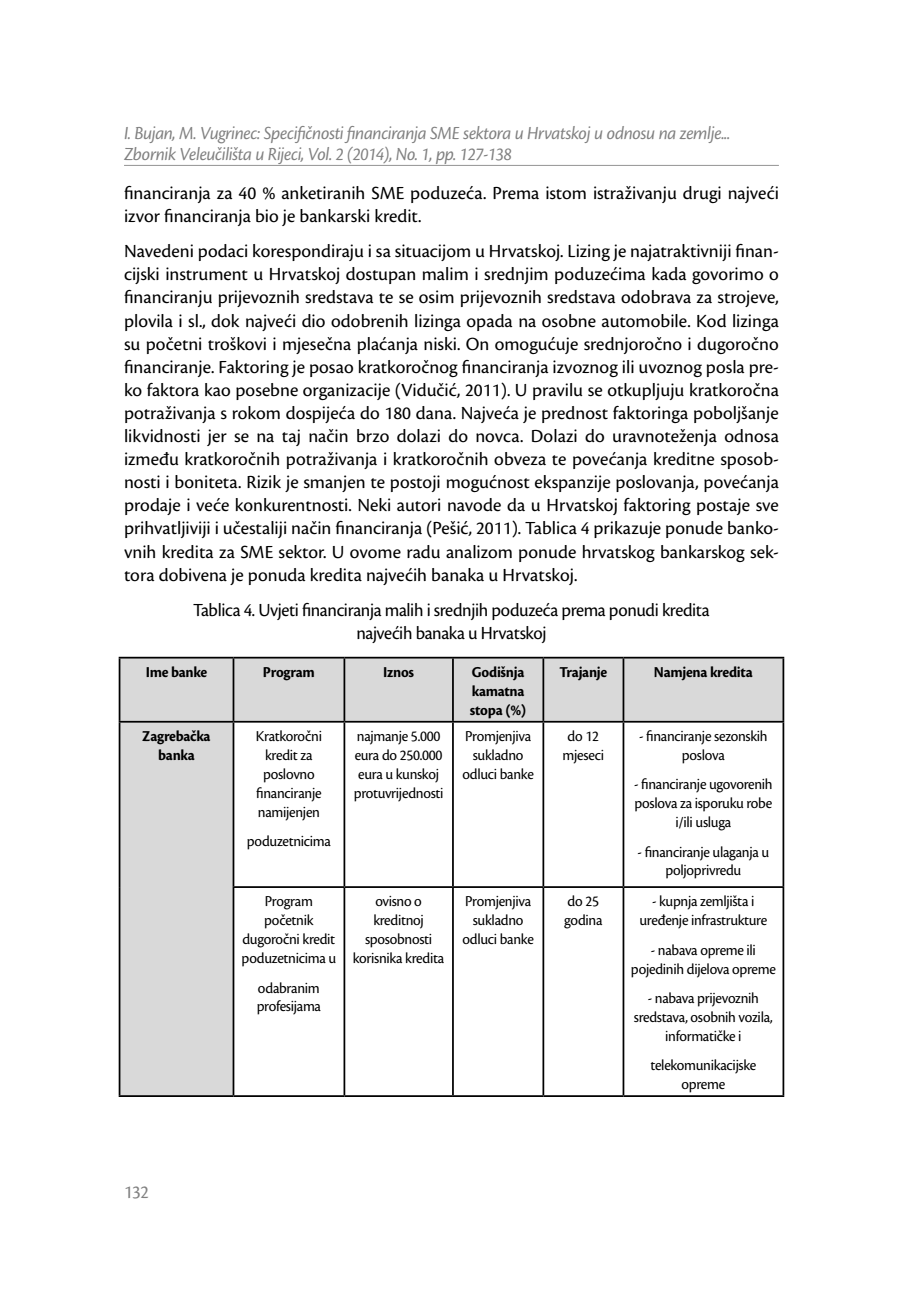
<style>
.page{position:relative;width:898px;height:1290px;background:#fff}
.page>*{position:absolute;margin:0;border:0;box-sizing:border-box;transform-origin:0 0}
.t1{font:19.25px/23.1px "Cronos Pro";letter-spacing:-.005em;color:#000}
.t2{font:italic 19.25px/21px "Cronos Pro";letter-spacing:-.025em;color:#818181;scale:.96 1}
.t3{font:19.25px/23.1px "Cronos Pro";letter-spacing:-.005em;color:#000;text-align:center;scale:.96 1}
.t4{font:19.25px "Cronos Pro";color:#818181;scale:.96 1}
.t5{font:15.75px/18.9px "Cronos Pro";letter-spacing:-.02em;color:#000;text-align:center;scale:.96 1}
.t6{font:700 15.75px/18.9px "Cronos Pro";letter-spacing:-.015em;color:#000;scale:.96 1}
</style>
<div class="page">
<hr style="left:124px;top:165px;width:655px;height:1px;background:#949494">
<svg style="left:120px;top:658px;width:662px;height:437px"></svg>
<hr style="left:119px;top:657px;width:114px;height:1px;background:#000">
<hr style="left:119px;top:658px;width:1px;height:63px;background:#000">
<hr style="left:233px;top:657px;width:111px;height:1px;background:#000">
<hr style="left:233px;top:658px;width:1px;height:63px;background:#000">
<hr style="left:344px;top:657px;width:109px;height:1px;background:#000">
<hr style="left:343px;top:658px;width:2px;height:63px;background:#000">
<hr style="left:453px;top:657px;width:90px;height:1px;background:#000">
<hr style="left:452px;top:658px;width:2px;height:63px;background:#000">
<hr style="left:543px;top:657px;width:80px;height:1px;background:#000">
<hr style="left:542px;top:658px;width:2px;height:63px;background:#000">
<hr style="left:623px;top:657px;width:161px;height:1px;background:#000">
<hr style="left:623px;top:658px;width:1px;height:63px;background:#000">
<hr style="left:782px;top:658px;width:2px;height:63px;background:#000">
<hr style="left:119px;top:721px;width:114px;height:1px;background:#000">
<hr style="left:119px;top:722px;width:1px;height:165px;background:#000">
<hr style="left:233px;top:721px;width:111px;height:1px;background:#000">
<hr style="left:233px;top:722px;width:1px;height:164px;background:#000">
<hr style="left:344px;top:721px;width:109px;height:1px;background:#000">
<hr style="left:343px;top:722px;width:2px;height:164px;background:#000">
<hr style="left:453px;top:721px;width:90px;height:1px;background:#000">
<hr style="left:452px;top:722px;width:2px;height:164px;background:#000">
<hr style="left:543px;top:721px;width:80px;height:1px;background:#000">
<hr style="left:542px;top:722px;width:2px;height:164px;background:#000">
<hr style="left:623px;top:721px;width:161px;height:1px;background:#000">
<hr style="left:623px;top:722px;width:1px;height:164px;background:#000">
<hr style="left:782px;top:722px;width:2px;height:164px;background:#000">
<hr style="left:119px;top:887px;width:1px;height:208px;background:#000">
<hr style="left:233px;top:886px;width:111px;height:2px;background:#000">
<hr style="left:233px;top:888px;width:1px;height:207px;background:#000">
<hr style="left:344px;top:886px;width:109px;height:2px;background:#000">
<hr style="left:343px;top:888px;width:2px;height:207px;background:#000">
<hr style="left:453px;top:886px;width:90px;height:2px;background:#000">
<hr style="left:452px;top:888px;width:2px;height:207px;background:#000">
<hr style="left:543px;top:886px;width:80px;height:2px;background:#000">
<hr style="left:542px;top:888px;width:2px;height:207px;background:#000">
<hr style="left:623px;top:886px;width:161px;height:2px;background:#000">
<hr style="left:623px;top:888px;width:1px;height:207px;background:#000">
<hr style="left:782px;top:888px;width:2px;height:207px;background:#000">
<hr style="left:119px;top:1095px;width:114px;height:2px;background:#000">
<hr style="left:233px;top:1095px;width:111px;height:2px;background:#000">
<hr style="left:344px;top:1095px;width:109px;height:2px;background:#000">
<hr style="left:453px;top:1095px;width:90px;height:2px;background:#000">
<hr style="left:543px;top:1095px;width:80px;height:2px;background:#000">
<hr style="left:623px;top:1095px;width:161px;height:2px;background:#000">
<p class="t2" style="left:124px;top:123px;width:633px">I. Bujan, M. Vugrinec: Specifičnosti financiranja SME sektora u Hrvatskoj u odnosu na zemlje...<br>Zbornik Veleučilišta u Rijeci, Vol. 2 (2014), No. 1, pp. 127-138</p>
<p class="t1" style="left:124px;top:181px;width:656px">financiranja za 40 % anketiranih SME poduzeća. Prema istom istraživanju drugi najveći izvor financiranja bio je bankarski kredit.</p>
<p class="t1" style="left:124px;top:240px;width:656px;text-align:justify">Navedeni podaci korespondiraju i sa situacijom u Hrvatskoj. Lizing je najatraktivniji finan&shy;cijski instrument u Hrvatskoj dostupan malim i srednjim poduzećima kada govorimo o financiranju prijevoznih sredstava te se osim prijevoznih sredstava odobrava za strojeve, plovila i sl., dok najveći dio odobrenih lizinga opada na osobne automobile. Kod lizinga su početni troškovi i mjesečna plaćanja niski. On omogućuje srednjoročno i dugoročno financiranje. Faktoring je posao kratkoročnog financiranja izvoznog ili uvoznog posla pre&shy;ko faktora kao posebne organizacije (Vidučić, 2011). U pravilu se otkupljuju kratkoročna potraživanja s rokom dospijeća do 180 dana. Najveća je prednost faktoringa poboljšanje likvidnosti jer se na taj način brzo dolazi do novca. Dolazi do uravnoteženja odnosa između kratkoročnih potraživanja i kratkoročnih obveza te povećanja kreditne sposob&shy;nosti i boniteta. Rizik je smanjen te postoji mogućnost ekspanzije poslovanja, povećanja prodaje i veće konkurentnosti. Neki autori navode da u Hrvatskoj faktoring postaje sve prihvatljiviji i učestaliji način financiranja (Pešić, 2011). Tablica 4 prikazuje ponude banko&shy;vnih kredita za SME sektor. U ovome radu analizom ponude hrvatskog bankarskog sek&shy;tora dobivena je ponuda kredita najvećih banaka u Hrvatskoj.</p>
<p class="t3" style="left:193px;top:599px;width:540px">Tablica 4. Uvjeti financiranja malih i srednjih poduzeća prema ponudi kredita najvećih banaka u Hrvatskoj</p>
<p class="t6" style="left:146px;top:663px;width:66px">Ime banke</p>
<p class="t6" style="left:263px;top:663px;width:56px">Program</p>
<p class="t6" style="left:383px;top:663px;width:34px">Iznos</p>
<p class="t6" style="left:470px;top:663px;width:60px">Godišnja kamatna stopa (%)</p>
<p class="t6" style="left:559px;top:663px;width:51px">Trajanje</p>
<p class="t6" style="left:654px;top:663px;width:105px">Namjena kredita</p>
<p class="t6" style="left:142px;top:727px;width:73px;text-align:center">Zagrebačka banka</p>
<p class="t5" style="left:256px;top:727px;width:70px">Kratkoročni kredit za poslovno financiranje namijenjen</p>
<p class="t5" style="left:247px;top:832px;width:89px">poduzetnicima</p>
<p class="t5" style="left:354px;top:727px;width:95px;text-align:left">najmanje 5.000 eura do 250.000 eura u kunskoj protuvrijednosti</p>
<p class="t5" style="left:462px;top:727px;width:76px">Promjenjiva sukladno odluci banke</p>
<p class="t5" style="left:563px;top:727px;width:45px">do 12 mjeseci</p>
<p class="t5" style="left:639px;top:727px;width:135px">- financiranje sezonskih poslova</p>
<p class="t5" style="left:634px;top:775px;width:146px">- financiranje ugovorenih poslova za isporuku robe i/ili usluga</p>
<p class="t5" style="left:637px;top:842px;width:139px">- financiranje ulaganja u poljoprivredu</p>
<p class="t4" style="left:124px;top:1181px;width:27px">132</p>
<p class="t5" style="left:242px;top:892px;width:100px">Program početnik dugoročni kredit poduzetnicima u</p>
<p class="t5" style="left:257px;top:978px;width:68px;text-align:left">odabranim profesijama</p>
<p class="t5" style="left:353px;top:892px;width:97px">ovisno o kreditnoj sposobnosti korisnika kredita</p>
<p class="t5" style="left:462px;top:892px;width:76px">Promjenjiva sukladno odluci banke</p>
<p class="t5" style="left:564px;top:892px;width:41px;text-align:left">do 25 godina</p>
<p class="t5" style="left:639px;top:892px;width:135px">- kupnja zemljišta i uređenje infrastrukture</p>
<p class="t5" style="left:631px;top:940px;width:152px">- nabava opreme ili pojedinih dijelova opreme</p>
<p class="t5" style="left:634px;top:989px;width:146px">- nabava prijevoznih sredstava, osobnih vozila, informatičke i</p>
<p class="t5" style="left:650px;top:1056px;width:112px">telekomunikacijske opreme</p>
</div>
